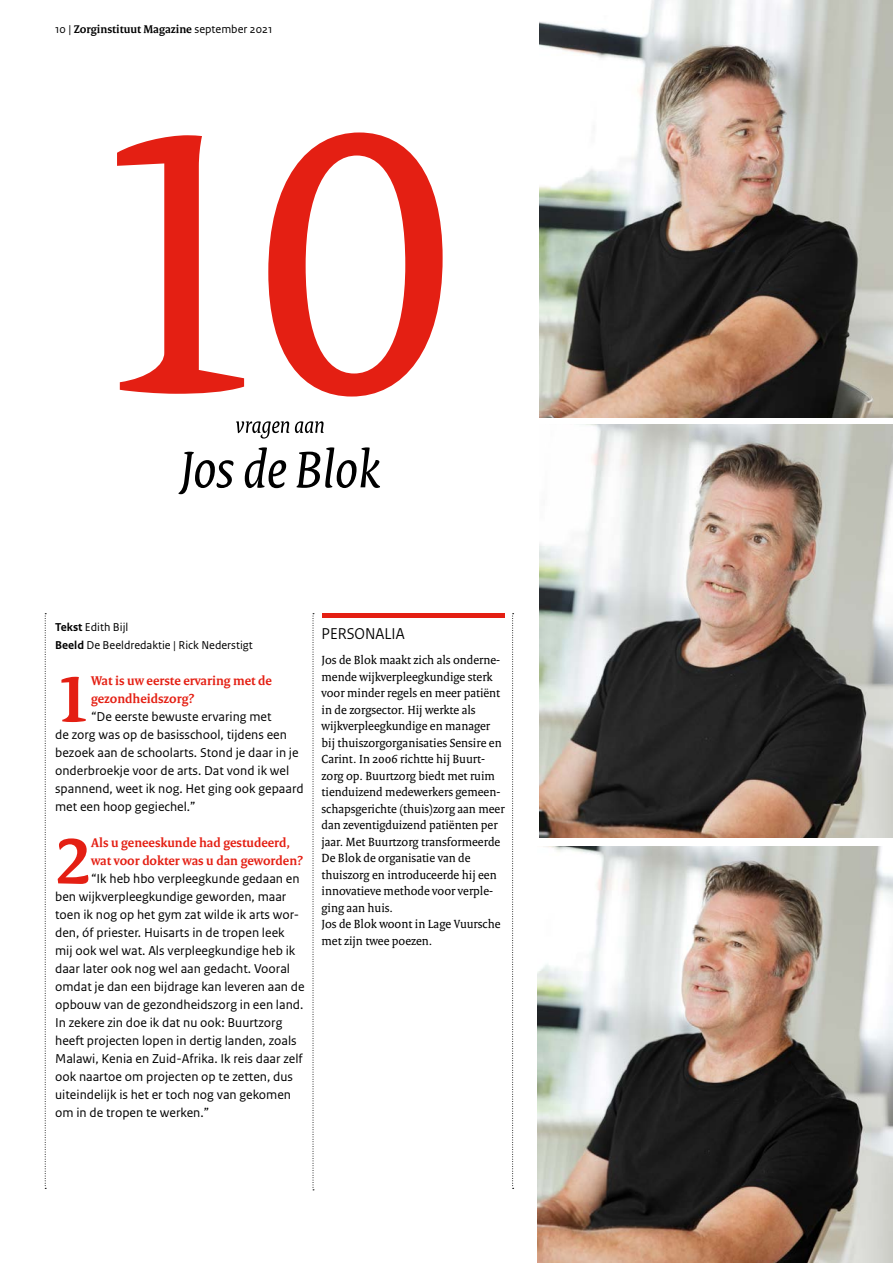
<style>
.page{position:relative;width:893px;height:1263px;background:#fff}
.page>*{position:absolute;margin:0;border:0;box-sizing:border-box;transform-origin:0 0}
.t1{font:700 69.15px "Rijksoverheid Serif";color:#e41f13}
.t2{font:italic 55.5px "Rijksoverheid Serif";color:#000}
.t3{font:16.5px "Rijksoverheid Sans Heading";color:#000}
.t4{font:13.5px/18px "Rijksoverheid Sans Text";color:#000}
.t5{font:700 13.5px/18px "Rijksoverheid Serif";color:#e41f13}
.t6{font:12.75px/16.5px "Rijksoverheid Serif";color:#000}
.t7{font:12px/18px "Rijksoverheid Sans Text";color:#000}
.t8{font:700 12px "Rijksoverheid Serif";color:#000}
.s1{font-family:"Rijksoverheid Sans Text";font-weight:400}
.s2{font-weight:700}
</style>
<div class="page">
<svg style="left:313px;top:613px;width:1px;height:577px"></svg>
<svg style="left:512px;top:613px;width:2px;height:576px"></svg>
<svg style="left:45px;top:613px;width:1px;height:576px"></svg>
<div style="left:322px;top:613px;width:182px;height:5px;background:#e41f13"></div>
<img style="left:540px;top:0;width:353px;height:838px">
<img style="left:538px;top:846px;width:355px;height:417px">
<div style="left:540px;top:418px;width:353px;height:6px;background:#fff"></div>
<svg style="left:117px;top:132px;width:326px;height:264px"></svg>
<svg style="left:236px;top:421px;width:88px;height:18px"></svg>
<p class="t8" style="left:55px;top:22px;width:219px"><span class="s1">10 |</span> Zorginstituut Magazine <span class="s1">september 2021</span></p>
<h2 class="t2" style="left:180px;top:436px;width:200px">Jos de Blok</h2>
<p class="t7" style="left:55px;top:619px;width:199px"><span class="s2">Tekst</span> Edith Bijl<br><span class="s2">Beeld</span> De Beeldredaktie | Rick Nederstigt</p>
<h1 class="t1" style="left:55px;top:657px;width:37px">1</h1>
<p class="t5" style="left:91px;top:672px;width:182px">Wat is uw eerste ervaring met de gezondheidszorg?</p>
<p class="t4" style="left:55px;top:708px;width:250px;text-indent:36px">“De eerste bewuste ervaring met<br>de zorg was op de basisschool, tijdens een bezoek aan de schoolarts. Stond je daar in je onderbroekje voor de arts. Dat vond ik wel spannend, weet ik nog. Het ging ook gepaard met een hoop gegiechel.”</p>
<h1 class="t1" style="left:55px;top:819px;width:37px">2</h1>
<p class="t5" style="left:91px;top:834px;width:213px">Als u geneeskunde had gestudeerd, wat voor dokter was u dan geworden?</p>
<p class="t4" style="left:55px;top:870px;width:251px;text-indent:36px">“Ik heb hbo verpleegkunde gedaan en ben wijkverpleegkundige geworden, maar toen ik nog op het gym zat wilde ik arts wor&shy;den, óf priester. Huisarts in de tropen leek mij ook wel wat. Als verpleegkundige heb ik daar later ook nog wel aan gedacht. Vooral omdat je dan een bijdrage kan leveren aan de opbouw van de gezondheidszorg in een land.<br>In zekere zin doe ik dat nu ook: Buurtzorg heeft projecten lopen in dertig landen, zoals Malawi, Kenia en Zuid-Afrika. Ik reis daar zelf ook naartoe om projecten op te zetten, dus uiteindelijk is het er toch nog van gekomen om in de tropen te werken.”</p>
<p class="t3" style="left:322px;top:624px;width:85px">PERSONALIA</p>
<p class="t6" style="left:322px;top:652px;width:185px">Jos de Blok maakt zich als onderne&shy;mende wijkverpleegkundige sterk voor minder regels en meer patiënt in de zorgsector. Hij werkte als wijkverpleegkundige en manager bij thuiszorgorganisaties Sensire en<br>Carint. In 2006 richtte hij Buurt&shy;zorg op. Buurtzorg biedt met ruim tienduizend medewerkers gemeen&shy;schapsgerichte (thuis)zorg aan meer dan zeventigduizend patiënten per jaar. Met Buurtzorg transformeerde<br>De Blok de organisatie van de thuiszorg en introduceerde hij een innovatieve methode voor verple&shy;ging aan huis.<br>Jos de Blok woont in Lage Vuursche met zijn twee poezen.</p>
</div>
